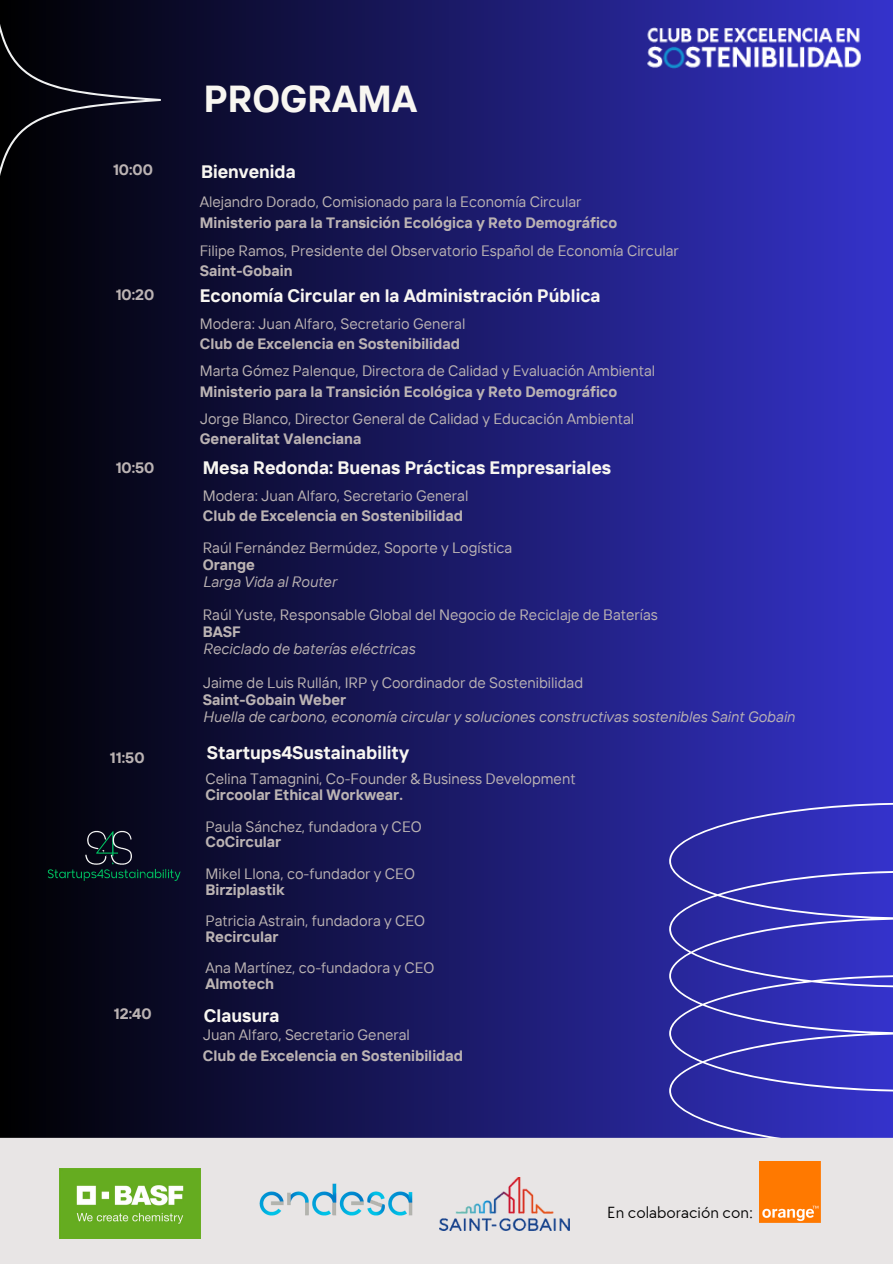
<style>
.page{position:relative;width:893px;height:1264px;background:#fff}
.page>*{position:absolute;margin:0;border:0;box-sizing:border-box;transform-origin:0 0}
.t1{font:700 37.5px "TT Interphases";color:#f8f6f1}
.t2{font:700 18px "TT Interphases";color:#f8f6f1}
.t3{font:16.65px "TT Chocolates";color:#000}
.t4{font:15px "TT Interphases";color:#bbb3b3}
.t5{font:700 15px "TT Interphases";color:#bbb3b3}
.t6{font:italic 15px "TT Interphases";color:#bbb3b3}
</style>
<div class="page">
<div style="left:0;top:0;width:892px;height:1263px;background:linear-gradient(to right,#000,#3532cb)"></div>
<svg style="left:0;top:0;width:161px;height:273px;background:#080815"></svg>
<svg style="left:669px;top:802px;width:223px;height:335px;background:#3937b6"></svg>
<img style="left:642px;top:26px;width:222px;height:43px">
<div style="left:0;top:1137px;width:892px;height:126px;background:#e8e5e5"></div>
<img style="left:60px;top:1168px;width:140px;height:70px">
<img style="left:258px;top:1162px;width:155px;height:87px">
<img style="left:439px;top:1177px;width:130px;height:53px">
<img style="left:759px;top:1161px;width:61px;height:61px">
<img style="left:46px;top:826px;width:135px;height:57px">
<p class="t5" style="left:113px;top:160px;width:41px">10:00</p>
<p class="t5" style="left:116px;top:285px;width:40px">10:20</p>
<p class="t5" style="left:116px;top:457px;width:40px">10:50</p>
<p class="t5" style="left:110px;top:747px;width:36px">11:50</p>
<p class="t5" style="left:114px;top:1004px;width:39px">12:40</p>
<p class="t1" style="left:204px;top:75px;width:215px">PROGRAMA</p>
<p class="t2" style="left:201px;top:159px;width:96px">Bienvenida</p>
<h4 class="t4" style="left:200px;top:192px;width:383px">Alejandro Dorado, Comisionado para la Economía Circular</h4>
<p class="t5" style="left:200px;top:213px;width:419px">Ministerio para la Transición Ecológica y Reto Demográfico</p>
<h4 class="t4" style="left:200px;top:241px;width:480px">Filipe Ramos, Presidente del Observatorio Español de Economía Circular</h4>
<p class="t5" style="left:200px;top:261px;width:94px">Saint-Gobain</p>
<p class="t2" style="left:200px;top:284px;width:402px">Economía Circular en la Administración Pública</p>
<p class="t4" style="left:200px;top:314px;width:267px">Modera: Juan Alfaro, Secretario General</p>
<p class="t5" style="left:200px;top:334px;width:262px">Club de Excelencia en Sostenibilidad</p>
<h4 class="t4" style="left:200px;top:361px;width:457px">Marta Gómez Palenque, Directora de Calidad y Evaluación Ambiental</h4>
<p class="t5" style="left:200px;top:381px;width:419px">Ministerio para la Transición Ecológica y Reto Demográfico</p>
<p class="t4" style="left:200px;top:409px;width:436px">Jorge Blanco, Director General de Calidad y Educación Ambiental</p>
<p class="t5" style="left:200px;top:429px;width:163px">Generalitat Valenciana</p>
<p class="t2" style="left:203px;top:456px;width:410px">Mesa Redonda: Buenas Prácticas Empresariales</p>
<p class="t4" style="left:203px;top:486px;width:267px">Modera: Juan Alfaro, Secretario General</p>
<p class="t5" style="left:203px;top:506px;width:262px">Club de Excelencia en Sostenibilidad</p>
<p class="t4" style="left:203px;top:538px;width:311px">Raúl Fernández Bermúdez, Soporte y Logística</p>
<p class="t5" style="left:203px;top:554px;width:54px">Orange</p>
<p class="t6" style="left:203px;top:571px;width:135px">Larga Vida al Router</p>
<p class="t4" style="left:203px;top:605px;width:456px">Raúl Yuste, Responsable Global del Negocio de Reciclaje de Baterías</p>
<p class="t5" style="left:203px;top:622px;width:40px">BASF</p>
<h2 class="t6" style="left:203px;top:639px;width:214px">Reciclado de baterías eléctricas</h2>
<p class="t4" style="left:203px;top:673px;width:382px">Jaime de Luis Rullán, IRP y Coordinador de Sostenibilidad</p>
<p class="t5" style="left:203px;top:689px;width:145px">Saint-Gobain Weber</p>
<p class="t6" style="left:203px;top:706px;width:593px">Huella de carbono, economía circular y soluciones constructivas sostenibles Saint Gobain</p>
<p class="t2" style="left:207px;top:741px;width:204px">Startups4Sustainability</p>
<p class="t4" style="left:205px;top:769px;width:371px">Celina Tamagnini, Co-Founder &amp; Business Development</p>
<p class="t5" style="left:205px;top:785px;width:199px">Circoolar Ethical Workwear.</p>
<h1 class="t4" style="left:205px;top:816px;width:218px">Paula Sánchez, fundadora y CEO</h1>
<h2 class="t5" style="left:205px;top:832px;width:77px">CoCircular</h2>
<h4 class="t4" style="left:205px;top:863px;width:211px">Mikel Llona, co-fundador y CEO</h4>
<p class="t5" style="left:205px;top:879px;width:80px">Birziplastik</p>
<p class="t4" style="left:205px;top:911px;width:221px">Patricia Astrain, fundadora y CEO</p>
<p class="t5" style="left:205px;top:926px;width:75px">Recircular</p>
<p class="t4" style="left:205px;top:958px;width:230px">Ana Martínez, co-fundadora y CEO</p>
<h2 class="t5" style="left:205px;top:974px;width:70px">Almotech</h2>
<p class="t2" style="left:204px;top:1003px;width:77px">Clausura</p>
<p class="t4" style="left:203px;top:1025px;width:208px">Juan Alfaro, Secretario General</p>
<p class="t5" style="left:203px;top:1045px;width:262px">Club de Excelencia en Sostenibilidad</p>
<h2 class="t3" style="left:607px;top:1202px;width:147px">En colaboración con:</h2>
</div>
